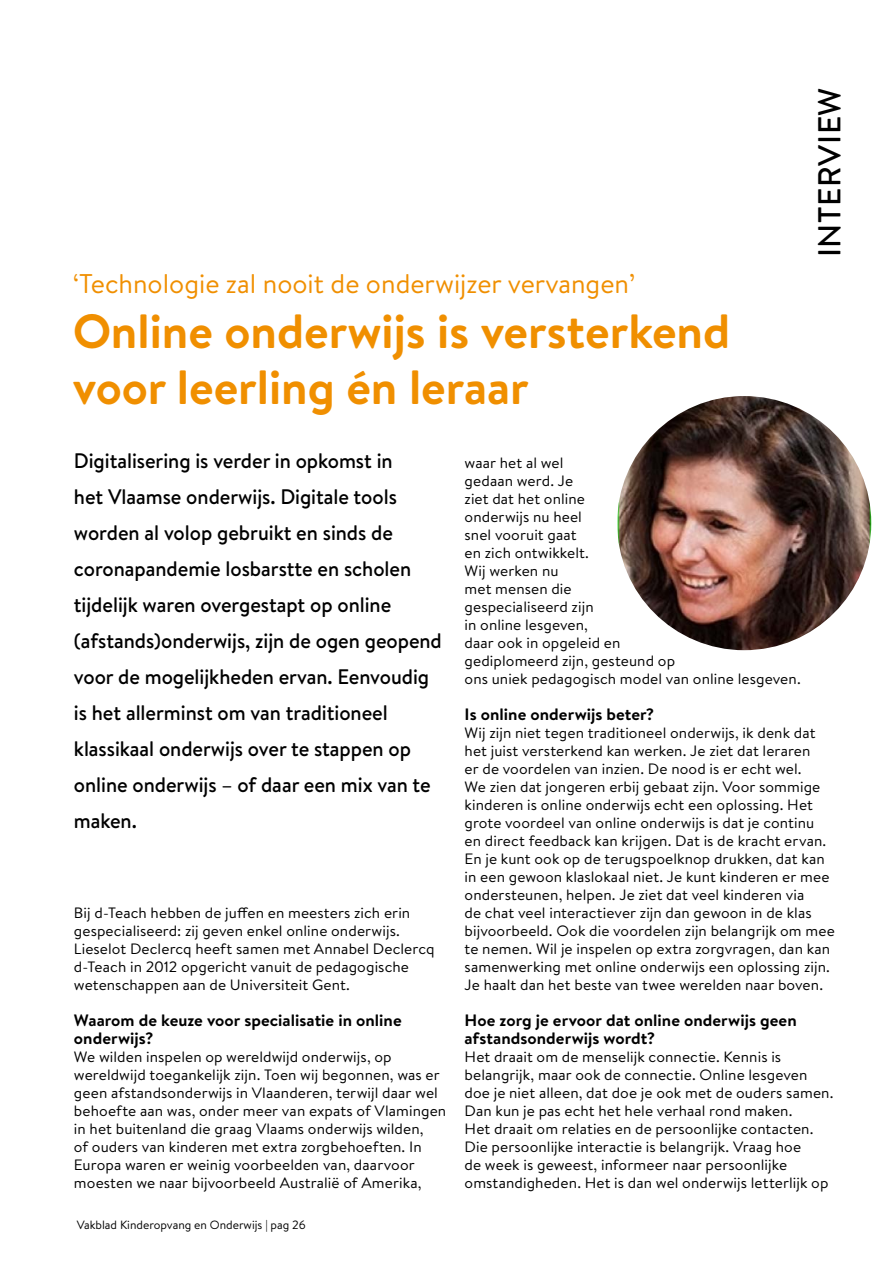
<style>
.page{position:relative;width:893px;height:1263px;background:#fff}
.page>*{position:absolute;margin:0;border:0;box-sizing:border-box;transform-origin:0 0}
.t1{font:700 48px/55.5px "Brandon Text";color:#f08f00}
.t2{font:500 31.65px "Brandon Text";letter-spacing:.02em;color:#000}
.t3{font:27px "Brandon Text";color:#f08f00}
.t4{font:500 21px/36px "Brandon Text";color:#000}
.t5{font:700 16.5px/18px "Brandon Text";letter-spacing:.005em;color:#000}
.t6{font:15px/18px "Brandon Text";letter-spacing:.005em;color:#000}
.t7{font:12px "Brandon Text";color:#000}
</style>
<div class="page">
<img style="left:617px;top:396px;width:254px;height:254px;border-radius:127px">
<h3 class="t3" style="left:73px;top:265px;width:564px">‘Technologie zal nooit de onderwijzer vervangen’</h3>
<h1 class="t1" style="left:73px;top:303px;width:659px">Online onderwijs is versterkend voor leerling én leraar</h1>
<h2 class="t2" style="left:808px;top:257px;width:171px;rotate:-90deg">INTERVIEW</h2>
<p class="t4" style="left:74px;top:442px;width:369px">Digitalisering is verder in opkomst in<br>het Vlaamse onderwijs. Digitale tools worden al volop gebruikt en sinds de coronapandemie losbarstte en scholen tijdelijk waren overgestapt op online (afstands)onderwijs, zijn de ogen geopend voor de mogelijkheden ervan. Eenvoudig is het allerminst om van traditioneel klassikaal onderwijs over te stappen op online onderwijs – of daar een mix van te maken.</p>
<p class="t6" style="left:74px;top:903px;width:362px">Bij d-Teach hebben de juffen en meesters zich erin gespecialiseerd: zij geven enkel online onderwijs.<br>Lieselot Declercq heeft samen met Annabel Declercq d-Teach in 2012 opgericht vanuit de pedagogische wetenschappen aan de Universiteit Gent.</p>
<p class="t5" style="left:74px;top:1011px;width:329px">Waarom de keuze voor specialisatie in online onderwijs?</p>
<p class="t6" style="left:74px;top:1047px;width:374px">We wilden inspelen op wereldwijd onderwijs, op wereldwijd toegankelijk zijn. Toen wij begonnen, was er geen afstandsonderwijs in Vlaanderen, terwijl daar wel behoefte aan was, onder meer van expats of Vlamingen in het buitenland die graag Vlaams onderwijs wilden,<br>of ouders van kinderen met extra zorgbehoeften. In Europa waren er weinig voorbeelden van, daarvoor moesten we naar bijvoorbeeld Australië of Amerika,</p>
<p class="t7" style="left:77px;top:1216px;width:230px">Vakblad Kinderopvang en Onderwijs | pag 26</p>
<p class="t6" style="left:465px;top:453px;width:338px">waar het al wel<br>gedaan werd. Je<br>ziet dat het online<br>onderwijs nu heel<br>snel vooruit gaat<br>en zich ontwikkelt.<br>Wij werken nu<br>met mensen die<br>gespecialiseerd zijn<br>in online lesgeven,<br>daar ook in opgeleid en<br>gediplomeerd zijn, gesteund op<br>ons uniek pedagogisch model van online lesgeven.</p>
<p class="t5" style="left:465px;top:705px;width:191px">Is online onderwijs beter?</p>
<p class="t6" style="left:465px;top:723px;width:372px">Wij zijn niet tegen traditioneel onderwijs, ik denk dat het juist versterkend kan werken. Je ziet dat leraren<br>er de voordelen van inzien. De nood is er echt wel.<br>We zien dat jongeren erbij gebaat zijn. Voor sommige kinderen is online onderwijs echt een oplossing. Het grote voordeel van online onderwijs is dat je continu<br>en direct feedback kan krijgen. Dat is de kracht ervan.<br>En je kunt ook op de terugspoelknop drukken, dat kan in een gewoon klaslokaal niet. Je kunt kinderen er mee ondersteunen, helpen. Je ziet dat veel kinderen via<br>de chat veel interactiever zijn dan gewoon in de klas bijvoorbeeld. Ook die voordelen zijn belangrijk om mee te nemen. Wil je inspelen op extra zorgvragen, dan kan samenwerking met online onderwijs een oplossing zijn.<br>Je haalt dan het beste van twee werelden naar boven.</p>
<p class="t5" style="left:465px;top:1011px;width:334px">Hoe zorg je ervoor dat online onderwijs geen afstandsonderwijs wordt?</p>
<p class="t6" style="left:465px;top:1047px;width:370px">Het draait om de menselijk connectie. Kennis is belangrijk, maar ook de connectie. Online lesgeven doe je niet alleen, dat doe je ook met de ouders samen.<br>Dan kun je pas echt het hele verhaal rond maken.<br>Het draait om relaties en de persoonlijke contacten.<br>Die persoonlijke interactie is belangrijk. Vraag hoe<br>de week is geweest, informeer naar persoonlijke omstandigheden. Het is dan wel onderwijs letterlijk op</p>
</div>
